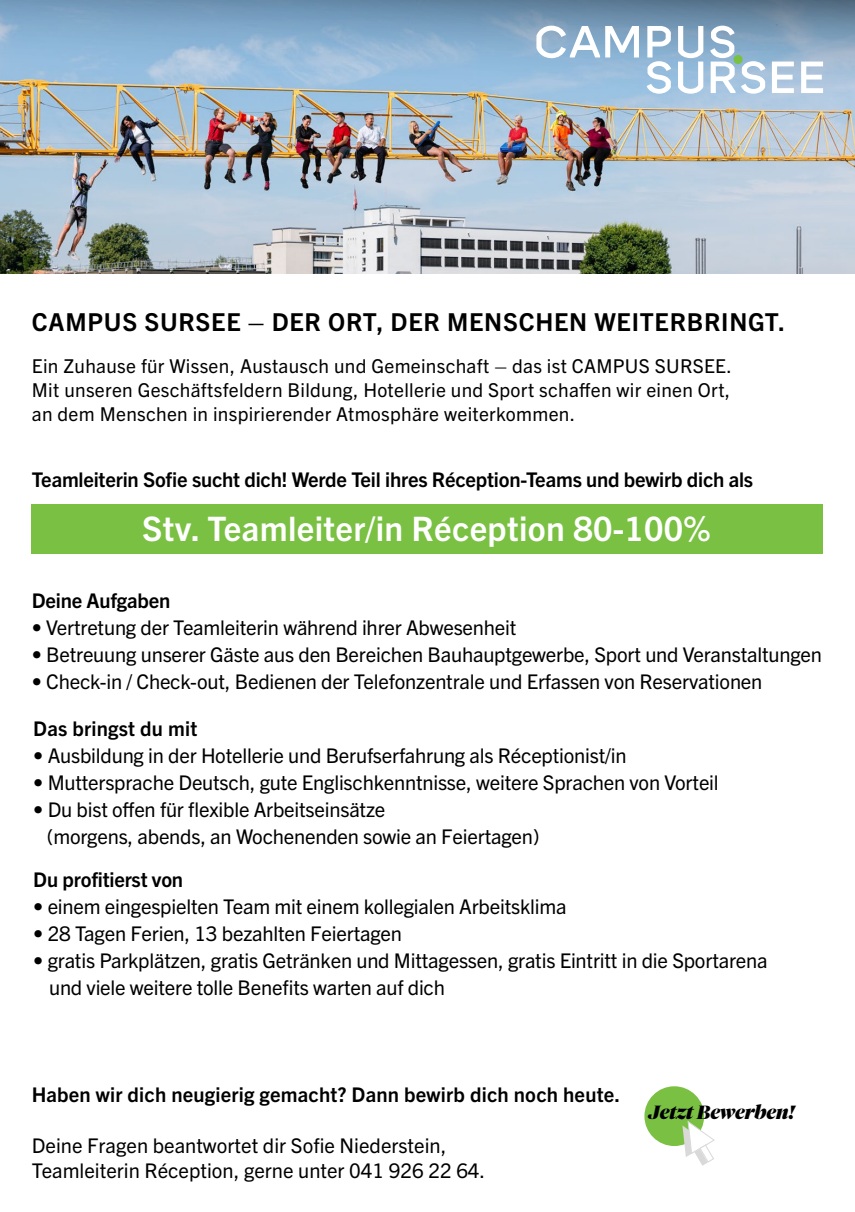
<style>
.page{position:relative;width:855px;height:1212px;background:#fff}
.page>*{position:absolute;margin:0;border:0;box-sizing:border-box;transform-origin:0 0}
.t1{font:700 33.75px "Trade Gothic Next LT Pro";letter-spacing:.01em;color:#fff}
.t2{font:700 24.75px "Trade Gothic Next LT Pro";letter-spacing:.03em;color:#000}
.t3{font:20.25px/27px "Trade Gothic Next LT Pro";letter-spacing:-.01em;color:#000}
.t4{font:700 20.25px "Trade Gothic Next LT Pro";letter-spacing:-.01em;color:#000}
.t5{font:700 20.25px "Trade Gothic Next LT Pro";letter-spacing:.01em;color:#000}
.t6{font:19.12px/24.1px "Trade Gothic Next LT Pro";letter-spacing:.015em;color:#000;text-align:justify}
.t7{font:italic 900 18.9px "Tiempos Fine";color:#000}
</style>
<div class="page">
<div style="left:32px;top:504px;width:791px;height:50px;background:#7ac143"></div>
<img style="left:0;top:185px;width:855px;height:88px">
<img style="left:0;top:0;width:855px;height:185px">
<svg style="left:536px;top:26px;width:103px;height:32px"></svg>
<svg style="left:801px;top:62px;width:22px;height:31px"></svg>
<svg style="left:646px;top:26px;width:25px;height:68px"></svg>
<svg style="left:741px;top:61px;width:24px;height:33px"></svg>
<svg style="left:710px;top:26px;width:25px;height:67px"></svg>
<svg style="left:772px;top:62px;width:22px;height:31px"></svg>
<svg style="left:678px;top:26px;width:25px;height:68px"></svg>
<div style="left:733px;top:55px;width:9px;height:9px;background:#7ac143;border-radius:50%"></div>
<div style="left:644px;top:1086px;width:60px;height:60px;background:#7ac143;border-radius:50%"></div>
<svg style="left:682px;top:1120px;width:33px;height:46px"></svg>
<p class="t2" style="left:32px;top:305px;width:755px">CAMPUS SURSEE – DER ORT, DER MENSCHEN WEITERBRINGT.</p>
<p class="t6" style="left:32px;top:352px;width:701px">Ein Zuhause für Wissen, Austausch und Gemeinschaft – das ist CAMPUS SURSEE.<br>Mit unseren Geschäftsfeldern Bildung, Hotellerie und Sport schaffen wir einen Ort, an dem Menschen in inspirierender Atmosphäre weiterkommen.</p>
<p class="t4" style="left:32px;top:465px;width:722px">Teamleiterin Sofie sucht dich! Werde Teil ihres Réception-Teams und bewirb dich als</p>
<h1 class="t1" style="left:142px;top:505px;width:570px">Stv. Teamleiter/in Réception 80-100%</h1>
<p class="t4" style="left:32px;top:586px;width:140px">Deine Aufgaben</p>
<p class="t3" style="left:32px;top:613px;width:486px">• Vertretung der Teamleiterin während ihrer Abwesenheit</p>
<p class="t3" style="left:32px;top:640px;width:791px">• Betreuung unserer Gäste aus den Bereichen Bauhauptgewerbe, Sport und Veranstaltungen</p>
<p class="t3" style="left:32px;top:667px;width:732px">• Check-in / Check-out, Bedienen der Telefonzentrale und Erfassen von Reservationen</p>
<p class="t5" style="left:33px;top:714px;width:165px">Das bringst du mit</p>
<p class="t3" style="left:33px;top:741px;width:594px">• Ausbildung in der Hotellerie und Berufserfahrung als Réceptionist/in</p>
<p class="t3" style="left:33px;top:768px;width:687px">• Muttersprache Deutsch, gute Englischkenntnisse, weitere Sprachen von Vorteil</p>
<p class="t3" style="left:47px;top:795px;width:494px;text-indent:-14px">• Du bist offen für flexible Arbeitseinsätze<br>(morgens, abends, an Wochenenden sowie an Feiertagen)</p>
<p class="t4" style="left:33px;top:865px;width:151px">Du profitierst von</p>
<p class="t3" style="left:33px;top:891px;width:535px">• einem eingespielten Team mit einem kollegialen Arbeitsklima</p>
<p class="t3" style="left:33px;top:918px;width:370px">• 28 Tagen Ferien, 13 bezahlten Feiertagen</p>
<p class="t3" style="left:49px;top:945px;width:720px;text-indent:-16px">• gratis Parkplätzen, gratis Getränken und Mittagessen, gratis Eintritt in die Sportarena und viele weitere tolle Benefits warten auf dich</p>
<p class="t5" style="left:32px;top:1080px;width:590px">Haben wir dich neugierig gemacht? Dann bewirb dich noch heute.</p>
<p class="t3" style="left:32px;top:1132px;width:455px;line-height:24.8px">Deine Fragen beantwortet dir Sofie Niederstein,<br>Teamleiterin Réception, gerne unter 041 926 22 64.</p>
<p class="t7" style="left:648px;top:1101px;width:147px">Jetzt Bewerben!</p>
</div>
